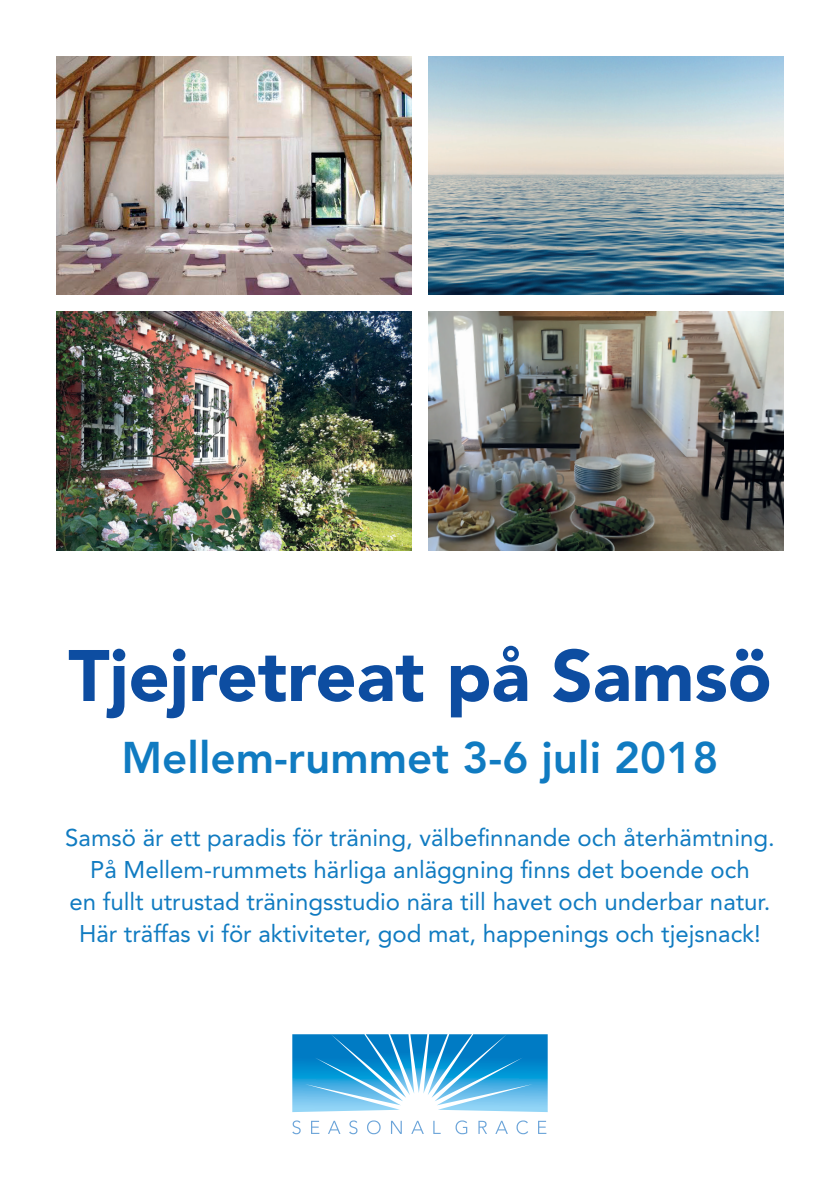
<style>
.page{position:relative;width:840px;height:1191px;background:#fff}
.page>*{position:absolute;margin:0;border:0;box-sizing:border-box;transform-origin:0 0}
.t1{font:900 72px "Avenir LT Std";color:#0d4da1}
.t2{font:800 44px "Avenir LT Std";color:#107bc1}
.t3{font:24px/32px "Avenir LT Std";color:#107bc1;text-align:center}
</style>
<div class="page">
<img style="left:428px;top:57px;width:354px;height:238px">
<img style="left:428px;top:312px;width:354px;height:238px">
<img style="left:57px;top:312px;width:354px;height:238px">
<img style="left:57px;top:57px;width:354px;height:238px">
<svg style="left:292px;top:1034px;width:255px;height:78px;background:#4dabdd"></svg>
<svg style="left:292px;top:1120px;width:8px;height:14px"></svg>
<svg style="left:311px;top:1120px;width:8px;height:14px"></svg>
<svg style="left:328px;top:1120px;width:12px;height:14px"></svg>
<svg style="left:349px;top:1120px;width:8px;height:14px"></svg>
<svg style="left:367px;top:1120px;width:13px;height:14px"></svg>
<svg style="left:391px;top:1120px;width:10px;height:14px"></svg>
<svg style="left:411px;top:1120px;width:12px;height:14px"></svg>
<svg style="left:433px;top:1120px;width:7px;height:14px"></svg>
<svg style="left:455px;top:1120px;width:12px;height:14px"></svg>
<svg style="left:478px;top:1120px;width:9px;height:14px"></svg>
<svg style="left:495px;top:1120px;width:12px;height:14px"></svg>
<svg style="left:516px;top:1120px;width:12px;height:14px"></svg>
<svg style="left:538px;top:1120px;width:8px;height:14px"></svg>
<p class="t1" style="left:68px;top:632px;width:704px">Tjejretreat på Samsö</p>
<p class="t2" style="left:121px;top:731px;width:598px">Mellem-rummet 3-6 juli 2018</p>
<p class="t3" style="left:65px;top:822px;width:710px">Samsö är ett paradis för träning, välbefinnande och återhämtning.</p>
<p class="t3" style="left:69px;top:854px;width:702px">På Mellem-rummets härliga anläggning finns det boende och<br>en fullt utrustad träningsstudio nära till havet och underbar natur.</p>
<p class="t3" style="left:79px;top:918px;width:683px">Här träffas vi för aktiviteter, god mat, happenings och tjejsnack!</p>
</div>
